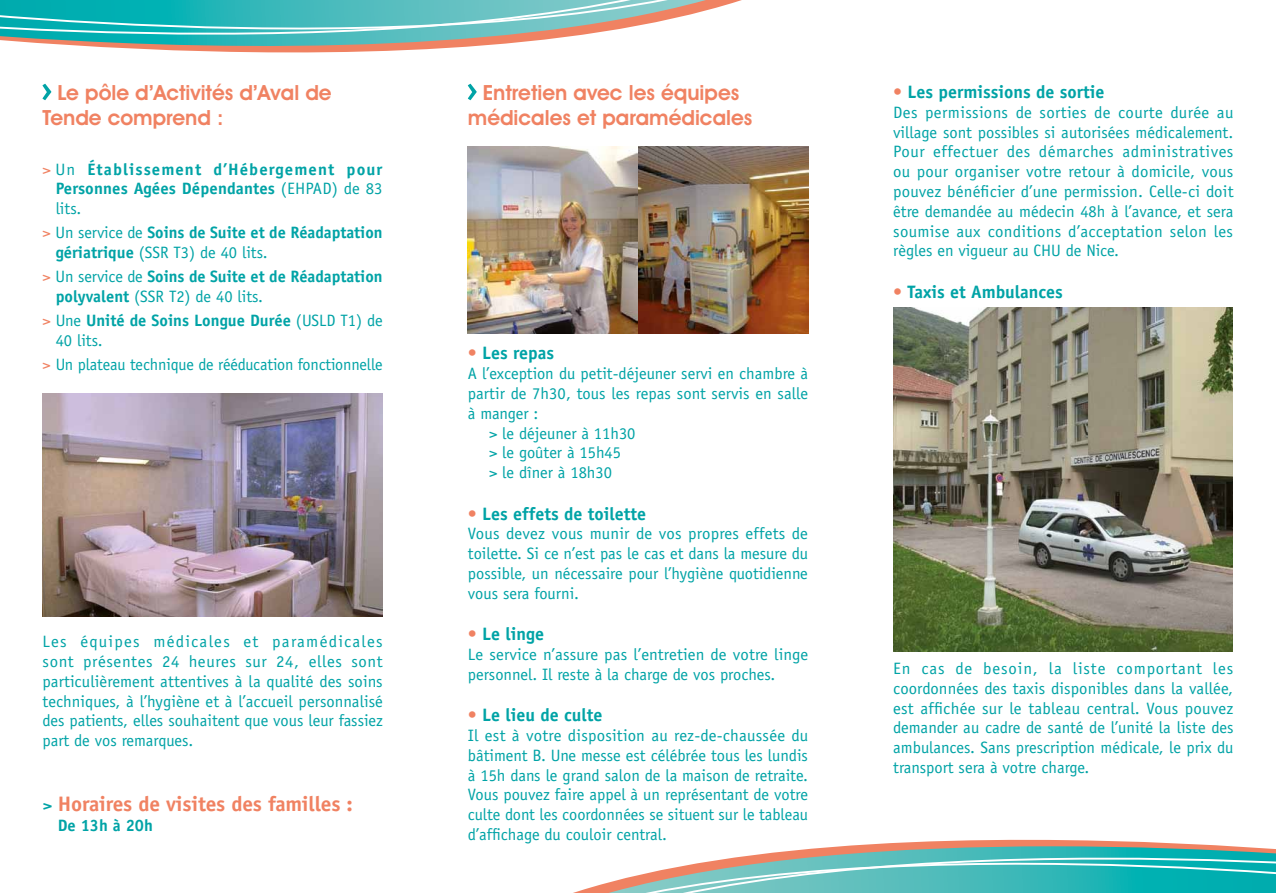
<style>
.page{position:relative;width:1276px;height:893px;background:#fff}
.page>*{position:absolute;margin:0;border:0;box-sizing:border-box;transform-origin:0 0}
.t1{font:600 21px/25.2px "Avant Garde IT Cby BT";color:#f08262}
.t2{font:700 21px "Officina Sans";letter-spacing:-.01em;color:#f08262}
.t3{font:700 18px "Officina Sans";color:#00a3a6}
.t4{font:16.5px/19.8px "Officina Sans";color:#00a3a6;text-align:justify}
.t5{font:700 16.5px/19.8px "Officina Sans";color:#00a3a6}
.s1{font-weight:400;color:#f08262}
.s2{font-weight:400}
.s3{color:#f08262}
.s4{font-size:18px;color:#00a3a6}
</style>
<div class="page">
<svg style="left:573px;top:839px;width:702px;height:54px"></svg>
<svg style="left:0;top:0;width:742px;height:86px"></svg>
<svg style="left:468px;top:84px;width:9px;height:16px"></svg>
<img style="left:43px;top:393px;width:340px;height:224px">
<img style="left:468px;top:147px;width:340px;height:187px">
<img style="left:893px;top:307px;width:339px;height:345px">
<p class="t1" style="left:43px;top:80px;width:291px;text-indent:15px">Le pôle d’Activités d’Aval de<br>Tende comprend :</p>
<p class="t5" style="left:56px;top:159px;width:328px;text-align:justify;text-indent:-13px"><span class="s1">&gt;</span> <span class="s2">Un</span> Établissement d’Hébergement pour Personnes Agées Dépendantes <span class="s2">(EHPAD) de 83 lits.</span></p>
<p class="t5" style="left:56px;top:223px;width:328px;text-indent:-13px"><span class="s1">&gt;</span> <span class="s2">Un service de</span> Soins de Suite et de Réadaptation gériatrique <span class="s2">(SSR T3) de 40 lits.</span></p>
<p class="t5" style="left:56px;top:266px;width:328px;text-indent:-13px"><span class="s1">&gt;</span> <span class="s2">Un service de</span> Soins de Suite et de Réadaptation polyvalent <span class="s2">(SSR T2) de 40 lits.</span></p>
<p class="t5" style="left:56px;top:310px;width:329px;text-indent:-13px"><span class="s1">&gt;</span> <span class="s2">Une</span> Unité de Soins Longue Durée <span class="s2">(USLD T1) de<br>40 lits.</span></p>
<p class="t4" style="left:43px;top:354px;width:342px"><span class="s3">&gt;</span> Un plateau technique de rééducation fonctionnelle</p>
<p class="t4" style="left:43px;top:632px;width:342px">Les équipes médicales et paramédicales sont présentes 24 heures sur 24, elles sont particulièrement attentives à la qualité des soins techniques, à l’hygiène et à l’accueil personnalisé des patients, elles souhaitent que vous leur fassiez part de vos remarques.</p>
<p class="t2" style="left:43px;top:791px;width:312px"><span class="s4">&gt;</span> Horaires de visites des familles :</p>
<p class="t5" style="left:58px;top:815px;width:97px">De 13h à 20h</p>
<p class="t1" style="left:468px;top:80px;width:286px;text-align:center">Entretien avec les équipes médicales et paramédicales</p>
<p class="t3" style="left:482px;top:342px;width:73px">Les repas</p>
<p class="t4" style="left:468px;top:364px;width:342px">A l’exception du petit-déjeuner servi en chambre à</p>
<p class="t4" style="left:468px;top:384px;width:342px">partir de 7h30, tous les repas sont servis en salle</p>
<p class="t4" style="left:468px;top:403px;width:72px">à manger :</p>
<p class="t4" style="left:489px;top:423px;width:148px">&gt; le déjeuner à 11h30</p>
<p class="t4" style="left:489px;top:443px;width:133px">&gt; le goûter à 15h45</p>
<p class="t4" style="left:489px;top:463px;width:124px">&gt; le dîner à 18h30</p>
<p class="t3" style="left:482px;top:502px;width:165px">Les effets de toilette</p>
<p class="t4" style="left:468px;top:524px;width:342px">Vous devez vous munir de vos propres effets de toilette. Si ce n’est pas le cas et dans la mesure du possible, un nécessaire pour l’hygiène quotidienne vous sera fourni.</p>
<p class="t3" style="left:482px;top:623px;width:63px">Le linge</p>
<p class="t4" style="left:468px;top:645px;width:342px">Le service n’assure pas l’entretien de votre linge personnel. Il reste à la charge de vos proches.</p>
<p class="t3" style="left:482px;top:704px;width:122px">Le lieu de culte</p>
<p class="t4" style="left:468px;top:726px;width:342px">Il est à votre disposition au rez-de-chaussée du bâtiment B. Une messe est célébrée tous les lundis à 15h dans le grand salon de la maison de retraite.<br>Vous pouvez faire appel à un représentant de votre culte dont les coordonnées se situent sur le tableau d’affichage du couloir central.</p>
<p class="t3" style="left:907px;top:81px;width:199px">Les permissions de sortie</p>
<p class="t4" style="left:893px;top:102px;width:342px">Des permissions de sorties de courte durée au village sont possibles si autorisées médicalement.<br>Pour effectuer des démarches administratives ou pour organiser votre retour à domicile, vous pouvez bénéficier d’une permission. Celle-ci doit être demandée au médecin 48h à l’avance, et sera soumise aux conditions d’acceptation selon les règles en vigueur au CHU de Nice.</p>
<p class="t3" style="left:907px;top:280px;width:157px">Taxis et Ambulances</p>
<p class="t4" style="left:893px;top:658px;width:342px">En cas de besoin, la liste comportant les coordonnées des taxis disponibles dans la vallée, est affichée sur le tableau central. Vous pouvez demander au cadre de santé de l’unité la liste des ambulances. Sans prescription médicale, le prix du transport sera à votre charge.</p>
</div>
